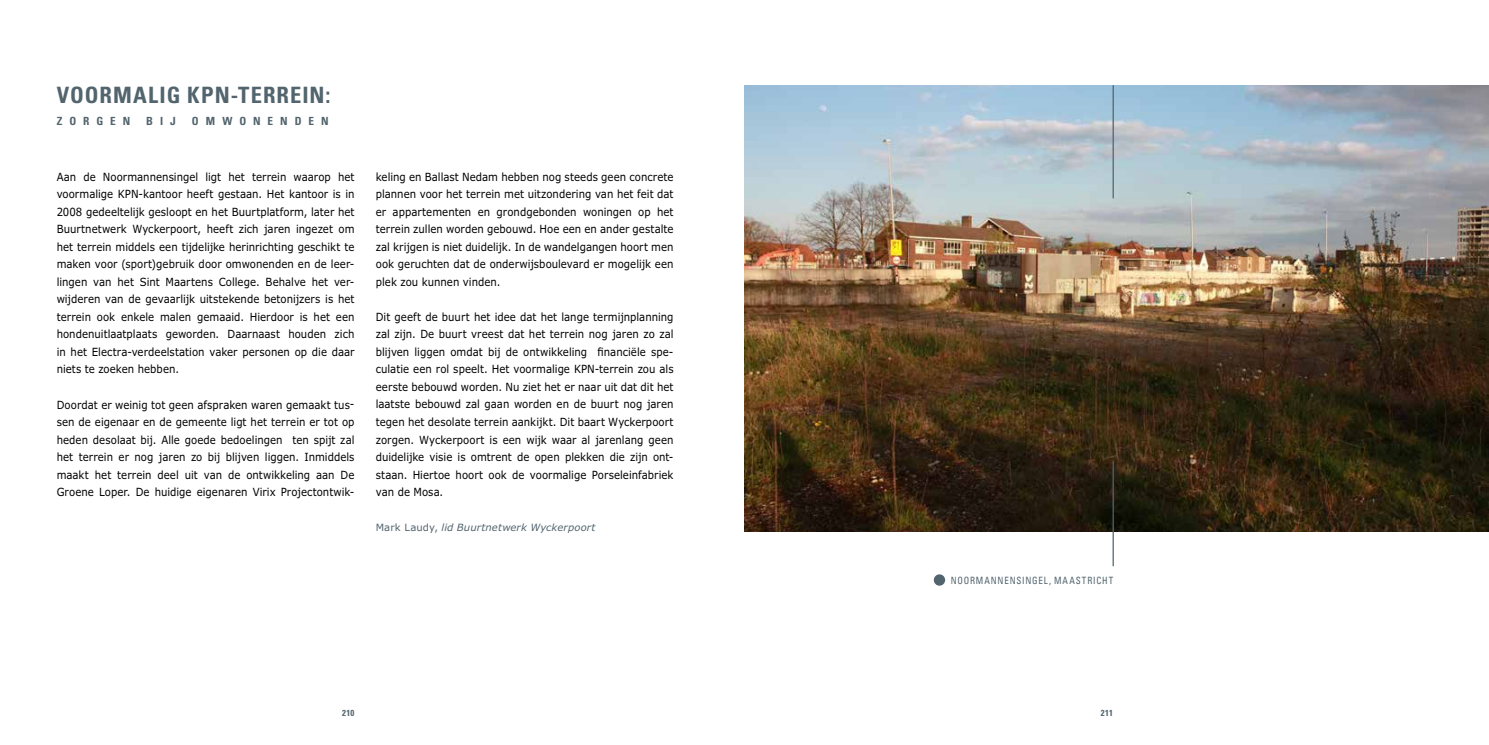
<style>
.page{position:relative;width:1489px;height:745px;background:#fff}
.page>*{position:absolute;margin:0;border:0;box-sizing:border-box;transform-origin:0 0}
.t1{font:700 condensed 22.5px "Univers";letter-spacing:.045em;color:#52646d}
.t2{font:11.25px/17.5px "Verdana Pro";letter-spacing:.005em;color:#000;text-align:justify;scale:.9 1}
.t3{font:700 condensed 11.25px "Univers";letter-spacing:.62em;color:#52646d}
.t4{font:italic 10px "Verdana Pro";letter-spacing:.015em;color:#52646d}
.t5{font:condensed 10px "Univers";letter-spacing:.09em;color:#52646d;scale:.9 1}
.t6{font:700 condensed 8.75px "Univers";letter-spacing:.04em;color:#52646d}
.s1{font-style:normal}
</style>
<div class="page">
<img style="left:744px;top:85px;width:744px;height:445px">
<hr style="left:1112px;top:460px;width:1px;height:105px;background:#52646d">
<hr style="left:1112px;top:85px;width:1px;height:113px;background:#52646d">
<div style="left:933px;top:574px;width:12px;height:11px;background:#52646d;border-radius:50%"></div>
<h1 class="t1" style="left:57px;top:81px;width:275px">VOORMALIG KPN-TERREIN:</h1>
<p class="t3" style="left:57px;top:114px;width:75px">ZORGEN</p>
<p class="t3" style="left:146px;top:114px;width:31px">BIJ</p>
<p class="t3" style="left:192px;top:114px;width:138px">OMWONENDEN</p>
<p class="t2" style="left:57px;top:168px;width:332px">Aan de Noormannensingel ligt het terrein waarop het voormalige KPN-kantoor heeft gestaan. Het kantoor is in 2008 gedeeltelijk gesloopt en het Buurtplatform, later het Buurtnetwerk Wyckerpoort, heeft zich jaren ingezet om het terrein middels een tijdelijke herinrichting geschikt te maken voor (sport)gebruik door omwonenden en de leer&shy;lingen van het Sint Maartens College. Behalve het ver&shy;wijderen van de gevaarlijk uitstekende betonijzers is het terrein ook enkele malen gemaaid. Hierdoor is het een hondenuitlaatplaats geworden. Daarnaast houden zich in het Electra-verdeelstation vaker personen op die daar niets te zoeken hebben.</p>
<p class="t2" style="left:57px;top:395px;width:332px">Doordat er weinig tot geen afspraken waren gemaakt tus&shy;sen de eigenaar en de gemeente ligt het terrein er tot op heden desolaat bij. Alle goede bedoelingen ten spijt zal het terrein er nog jaren zo bij blijven liggen. Inmiddels maakt het terrein deel uit van de ontwikkeling aan De Groene Loper. De huidige eigenaren Virix Projectontwik-</p>
<p class="t2" style="left:376px;top:168px;width:332px">keling en Ballast Nedam hebben nog steeds geen concrete plannen voor het terrein met uitzondering van het feit dat er appartementen en grondgebonden woningen op het terrein zullen worden gebouwd. Hoe een en ander gestalte zal krijgen is niet duidelijk. In de wandelgangen hoort men ook geruchten dat de onderwijsboulevard er mogelijk een plek zou kunnen vinden.</p>
<p class="t2" style="left:376px;top:308px;width:332px">Dit geeft de buurt het idee dat het lange termijnplanning zal zijn. De buurt vreest dat het terrein nog jaren zo zal blijven liggen omdat bij de ontwikkeling financiële spe&shy;culatie een rol speelt. Het voormalige KPN-terrein zou als eerste bebouwd worden. Nu ziet het er naar uit dat dit het laatste bebouwd zal gaan worden en de buurt nog jaren tegen het desolate terrein aankijkt. Dit baart Wyckerpoort zorgen. Wyckerpoort is een wijk waar al jarenlang geen duidelijke visie is omtrent de open plekken die zijn ont&shy;staan. Hiertoe hoort ook de voormalige Porseleinfabriek van de Mosa.</p>
<p class="t4" style="left:376px;top:520px;width:221px"><span class="s1">Mark Laudy,</span> lid Buurtnetwerk Wyckerpoort</p>
<p class="t5" style="left:950px;top:573px;width:182px">NOORMANNENSINGEL, MAASTRICHT</p>
<p class="t6" style="left:342px;top:707px;width:14px">210</p>
<p class="t6" style="left:1100px;top:707px;width:14px">211</p>
</div>
